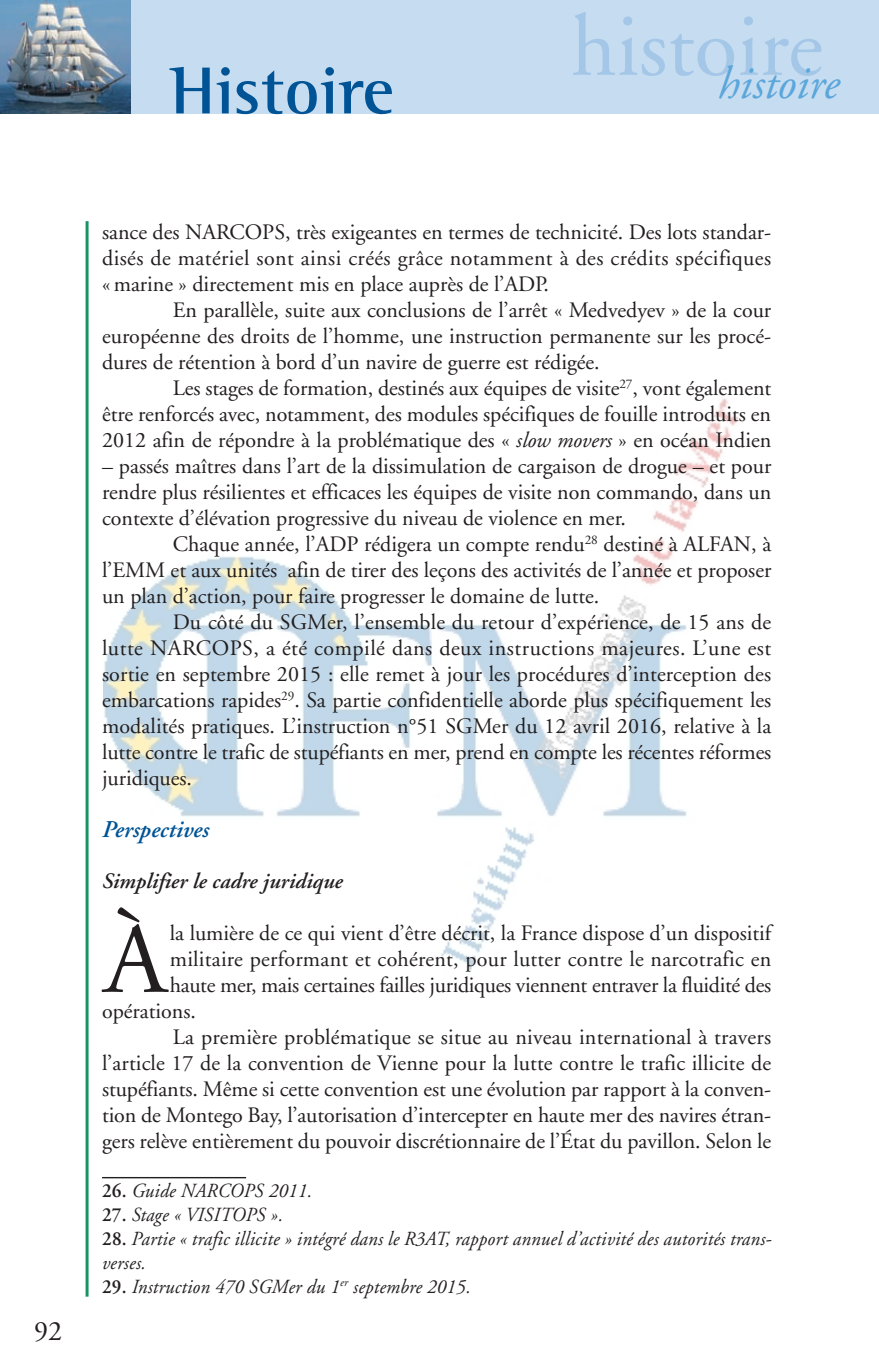
<style>
.page{position:relative;width:879px;height:1361px;background:#fff}
.page>*{position:absolute;margin:0;border:0;box-sizing:border-box;transform-origin:0 0}
.t1{font:100.4px "Adobe Garamond";color:#231f20}
.t2{font:88px "Adobe Garamond";color:#a4c7e8}
.t3{font:700 68px "Rotis Semi Serif";color:#005495}
.t4{font:italic 46px "Adobe Garamond";color:#5ba6da}
.t5{font:28px "Adobe Garamond";color:#231f20}
.t6{font:italic 600 24px "Adobe Garamond";color:#005495}
.t7{font:22px/26px "Adobe Garamond";color:#231f20;text-align:justify}
.t8{font:italic 600 22px "Adobe Garamond";color:#231f20}
.t9{font:italic 20px/24px "Adobe Garamond";letter-spacing:.01em;color:#231f20;scale:.95 1}
.s1{font-style:italic}
.s2{font-weight:600;font-style:normal}
</style>
<div class="page">
<img style="left:103px;top:398px;width:636px;height:573px">
<div style="left:0;top:0;width:879px;height:113px;background:#c5dcf1"></div>
<img style="left:0;top:0;width:130px;height:113px">
<hr style="left:86px;top:221px;width:3px;height:1075px;background:#189563">
<hr style="left:102px;top:1177px;width:144px;height:1px;background:#231f20">
<h3 class="t3" style="left:170px;top:68px;width:225px">Histoire</h3>
<h2 class="t2" style="left:571px;top:12px;width:253px">histoire</h2>
<h3 class="t4" style="left:718px;top:65px;width:123px">histoire</h3>
<p class="t5" style="left:34px;top:1320px;width:29px">92</p>
<p class="t7" style="left:102px;top:221px;width:671px">sance des NARCOPS, très exigeantes en termes de technicité. Des lots standar&shy;disés de matériel sont ainsi créés grâce notamment à des crédits spécifiques « marine » directement mis en place auprès de l’ADP.</p>
<p class="t7" style="left:102px;top:299px;width:671px;text-indent:71px">En parallèle, suite aux conclusions de l’arrêt « Medvedyev » de la cour européenne des droits de l’homme, une instruction permanente sur les procé&shy;dures de rétention à bord d’un navire de guerre est rédigée.</p>
<p class="t7" style="left:102px;top:377px;width:670px;text-indent:71px">Les stages de formation, destinés aux équipes de visite<sup>27</sup>, vont également être renforcés avec, notamment, des modules spécifiques de fouille introduits en 2012 afin de répondre à la problématique des « <span class="s1">slow movers</span> » en océan Indien</p>
<p class="t7" style="left:102px;top:455px;width:671px">– passés maîtres dans l’art de la dissimulation de cargaison de drogue – et pour rendre plus résilientes et efficaces les équipes de visite non commando, dans un contexte d’élévation progressive du niveau de violence en mer.</p>
<p class="t7" style="left:102px;top:533px;width:671px;text-indent:71px">Chaque année, l’ADP rédigera un compte rendu<sup>28</sup> destiné à ALFAN, à l’EMM et aux unités afin de tirer des leçons des activités de l’année et proposer un plan d’action, pour faire progresser le domaine de lutte.</p>
<p class="t7" style="left:102px;top:611px;width:671px;text-indent:71px">Du côté du SGMer, l’ensemble du retour d’expérience, de 15 ans de lutte NARCOPS, a été compilé dans deux instructions majeures. L’une est sortie en septembre 2015 : elle remet à jour les procédures d’interception des embarcations rapides<sup>29</sup>. Sa partie confidentielle aborde plus spécifiquement les modalités pratiques. L’instruction n°51 SGMer du 12 avril 2016, relative à la lutte contre le trafic de stupéfiants en mer, prend en compte les récentes réformes juridiques.</p>
<p class="t6" style="left:102px;top:820px;width:108px">Perspectives</p>
<p class="t8" style="left:102px;top:872px;width:242px">Simplifier le cadre juridique</p>
<h1 class="t1" style="left:104px;top:920px;width:64px">À</h1>
<p class="t7" style="left:170px;top:921px;width:603px">la lumière de ce qui vient d’être décrit, la France dispose d’un dispositif</p>
<p class="t7" style="left:170px;top:947px;width:603px">militaire performant et cohérent, pour lutter contre le narcotrafic en</p>
<p class="t7" style="left:170px;top:973px;width:603px">haute mer, mais certaines failles juridiques viennent entraver la fluidité des</p>
<p class="t7" style="left:102px;top:999px;width:95px">opérations.</p>
<p class="t7" style="left:173px;top:1025px;width:600px">La première problématique se situe au niveau international à travers</p>
<p class="t7" style="left:102px;top:1051px;width:670px">l’article 17 de la convention de Vienne pour la lutte contre le trafic illicite de</p>
<p class="t7" style="left:102px;top:1077px;width:670px">stupéfiants. Même si cette convention est une évolution par rapport à la conven-</p>
<p class="t7" style="left:102px;top:1103px;width:670px">tion de Montego Bay, l’autorisation d’intercepter en haute mer des navires étran-</p>
<p class="t7" style="left:102px;top:1129px;width:670px">gers relève entièrement du pouvoir discrétionnaire de l’État du pavillon. Selon le</p>
<p class="t9" style="left:102px;top:1180px;width:223px"><span class="s2">26.</span> Guide NARCOPS 2011.</p>
<p class="t9" style="left:102px;top:1204px;width:192px"><span class="s2">27.</span> Stage « VISITOPS ».</p>
<p class="t9" style="left:102px;top:1228px;width:706px"><span class="s2">28.</span> Partie « trafic illicite » intégré dans le R3AT, rapport annuel d’activité des autorités trans&shy;verses.</p>
<p class="t9" style="left:102px;top:1276px;width:389px"><span class="s2">29.</span> Instruction 470 SGMer du 1<sup>er</sup> septembre 2015.</p>
</div>
